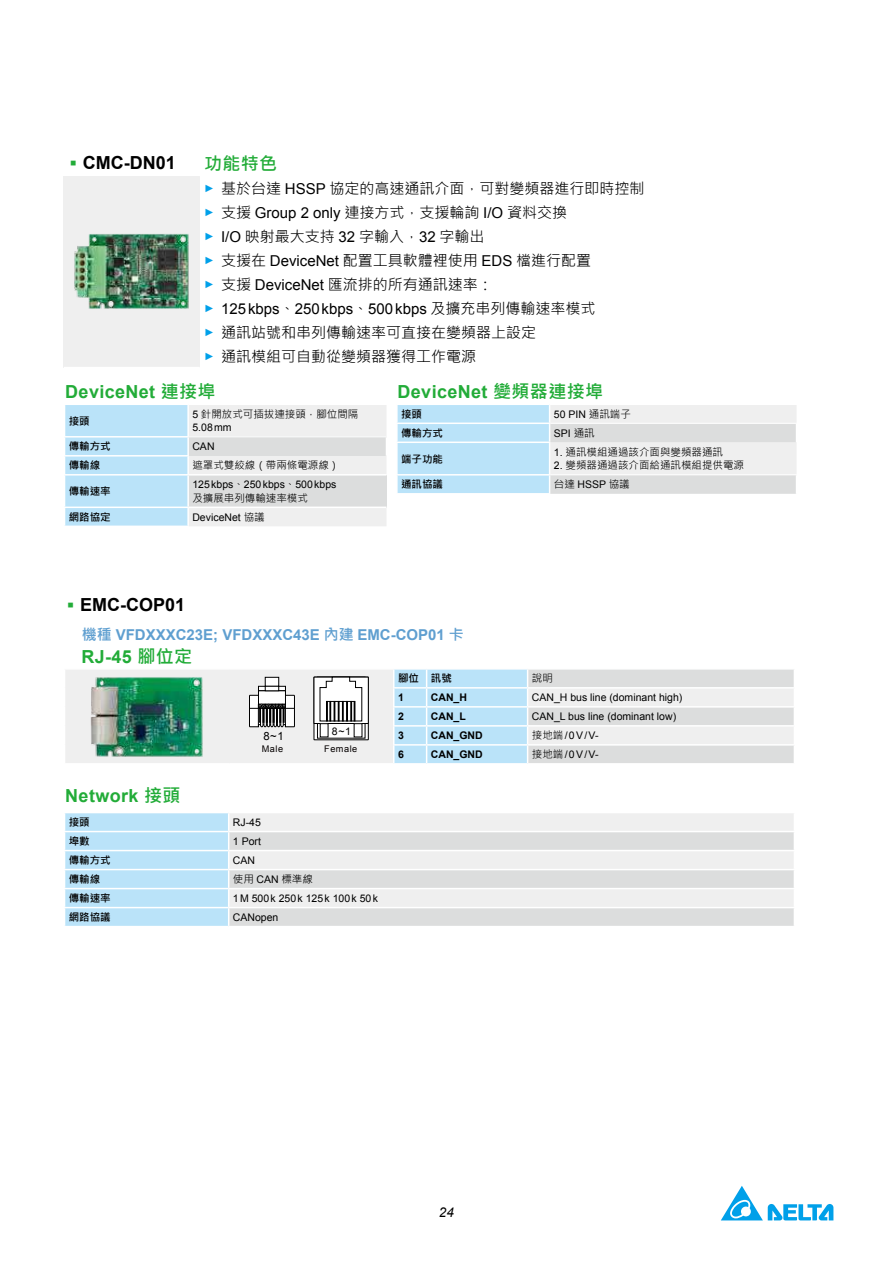
<style>
.page{position:relative;width:893px;height:1263px;background:#fff}
.page>*{position:absolute;margin:0;border:0;box-sizing:border-box;transform-origin:0 0}
.t1{font:700 18px "Arial";letter-spacing:.02em;color:#22ac38}
.t2{font:700 18px "Arial";color:#000}
.t3{font:700 18px "Microsoft Jheng Hei";color:#22ac38}
.t4{font:15px/24px "Microsoft Jheng Hei";color:#000}
.t5{font:15px "Arial";color:#000}
.t6{font:700 15px "Arial";color:#5f9fd0}
.t7{font:italic 13.5px "Arial";color:#000}
.t8{font:11.25px "Arial";color:#000}
.t9{font:10.5px "Arial";color:#000}
.t10{font:10.5px "Microsoft Jheng Hei";color:#000}
.t11{font:700 10.5px "Microsoft Jheng Hei";color:#000}
.t12{font:700 10.5px "Arial";color:#000}
.t13{font:9.15px "Arial";letter-spacing:.055em;color:#040000}
.s1{color:#22ac38}
.s2{font-family:"Arial";font-size:10.5px;color:#00a0e9}
.s3{font-family:"Arial"}
.s4{font-size:10.5px;color:#00a0e9}
.s5{font-family:"Microsoft Jheng Hei"}
</style>
<div class="page">
<svg style="left:65px;top:405px;width:322px;height:121px"></svg>
<svg style="left:397px;top:405px;width:399px;height:89px"></svg>
<hr style="left:396px;top:443px;width:2px;height:31px;background:#fff">
<hr style="left:549px;top:443px;width:1px;height:31px;background:#fff">
<hr style="left:396px;top:474px;width:154px;height:2px;background:#fff">
<div style="left:64px;top:176px;width:136px;height:192px;background:#efefef"></div>
<hr style="left:64px;top:367px;width:136px;height:1px;background:#fff">
<img style="left:74px;top:233px;width:115px;height:76px">
<div style="left:230px;top:813px;width:564px;height:18px;background:#efefef"></div>
<svg style="left:229px;top:832px;width:565px;height:94px;fill:#dcdddd"></svg>
<hr style="left:229px;top:850px;width:566px;height:1px;background:#fff">
<hr style="left:229px;top:869px;width:566px;height:1px;background:#fff">
<hr style="left:229px;top:888px;width:566px;height:1px;background:#fff">
<hr style="left:229px;top:907px;width:566px;height:1px;background:#fff">
<svg style="left:65px;top:813px;width:164px;height:113px;background:#bfe5f9"></svg>
<div style="left:65px;top:670px;width:328px;height:93px;background:#efefef"></div>
<svg style="left:394px;top:669px;width:400px;height:95px"></svg>
<img style="left:90px;top:674px;width:114px;height:84px">
<div style="left:258px;top:686px;width:28px;height:5px;border:1px solid #000"></div>
<div style="left:258px;top:691px;width:27px;height:13px;background:#fff"></div>
<svg style="left:249px;top:695px;width:46px;height:32px"></svg>
<div style="left:265px;top:677px;width:14px;height:9px;background:#fff"></div>
<div style="left:265px;top:677px;width:14px;height:9px;border:1px solid #000"></div>
<div style="left:265px;top:686px;width:14px;height:5px;background:#fff"></div>
<div style="left:265px;top:686px;width:14px;height:5px;border:1px solid #000"></div>
<div style="left:314px;top:677px;width:54px;height:63px;border:1px solid #000"></div>
<svg style="left:317px;top:677px;width:48px;height:61px"></svg>
<svg style="left:314px;top:677px;width:54px;height:46px"></svg>
<div style="left:314px;top:677px;width:54px;height:47px;border:1px solid #000"></div>
<div style="left:320px;top:723px;width:8px;height:14px;border:1px solid #000"></div>
<svg style="left:320px;top:677px;width:42px;height:44px"></svg>
<p class="t2" style="left:70px;top:151px;width:107px"><span class="s1">▪</span> CMC-DN01</p>
<p class="t3" style="left:204px;top:152px;width:75px">功能特色</p>
<p class="t4" style="left:204px;top:176px;width:442px"><span class="s2">►</span> 基於台達 <span class="s3">HSSP</span> 協定的高速通訊介面，可對變頻器進行即時控制<span class="s2">►</span> 支援 <span class="s3">Group 2 only</span> 連接方式，支援輪詢 <span class="s3">I/O</span> 資料交換<br><span class="s2">►</span> <span class="s3">I/O</span> 映射最大支持 <span class="s3">32</span> 字輸入，<span class="s3">32</span> 字輸出<br><span class="s2">►</span> 支援在 <span class="s3">DeviceNet</span> 配置工具軟體裡使用 <span class="s3">EDS</span> 檔進行配置<br><span class="s2">►</span> 支援 <span class="s3">DeviceNet</span> 匯流排的所有通訊速率：</p>
<p class="t5" style="left:204px;top:299px;width:393px"><span class="s4">►</span> 125 kbps<span class="s5">、</span>250 kbps<span class="s5">、</span>500 kbps <span class="s5">及擴充串列傳輸速率模式</span></p>
<p class="t4" style="left:204px;top:320px;width:334px"><span class="s2">►</span> 通訊站號和串列傳輸速率可直接在變頻器上設定<span class="s2">►</span> 通訊模組可自動從變頻器獲得工作電源</p>
<p class="t1" style="left:65px;top:380px;width:152px">DeviceNet <span class="s5">連接埠</span></p>
<p class="t11" style="left:69px;top:414px;width:22px">接頭</p>
<p class="t10" style="left:192px;top:407px;width:167px"><span class="s3">5</span> 針開放式可插拔連接頭，腳位間隔</p>
<p class="t9" style="left:192px;top:421px;width:41px">5.08 mm</p>
<p class="t11" style="left:69px;top:440px;width:43px">傳輸方式</p>
<p class="t9" style="left:192px;top:440px;width:24px">CAN</p>
<p class="t11" style="left:69px;top:459px;width:33px">傳輸線</p>
<p class="t10" style="left:192px;top:459px;width:148px">遮罩式雙絞線（帶兩條電源線）</p>
<p class="t11" style="left:69px;top:485px;width:43px">傳輸速率</p>
<p class="t9" style="left:192px;top:478px;width:146px">125 kbps<span class="s5">、</span>250 kbps<span class="s5">、</span>500 kbps</p>
<p class="t10" style="left:192px;top:491px;width:117px">及擴展串列傳輸速率模式</p>
<p class="t11" style="left:69px;top:510px;width:43px">網路協定</p>
<p class="t9" style="left:192px;top:510px;width:74px">DeviceNet <span class="s5">協議</span></p>
<p class="t1" style="left:398px;top:380px;width:207px">DeviceNet <span class="s5">變頻器連接埠</span></p>
<p class="t11" style="left:401px;top:407px;width:22px">接頭</p>
<p class="t9" style="left:554px;top:407px;width:79px">50 PIN <span class="s5">通訊端子</span></p>
<p class="t11" style="left:401px;top:426px;width:43px">傳輸方式</p>
<p class="t9" style="left:554px;top:426px;width:42px">SPI <span class="s5">通訊</span></p>
<p class="t11" style="left:401px;top:452px;width:43px">端子功能</p>
<p class="t10" style="left:554px;top:445px;width:171px"><span class="s3">1.</span> 通訊模組通過該介面與變頻器通訊</p>
<p class="t10" style="left:554px;top:459px;width:192px"><span class="s3">2.</span> 變頻器通過該介面給通訊模組提供電源</p>
<p class="t11" style="left:401px;top:478px;width:43px">通訊協議</p>
<p class="t10" style="left:554px;top:478px;width:77px">台達 <span class="s3">HSSP</span> 協議</p>
<p class="t2" style="left:67px;top:593px;width:119px"><span class="s1">▪</span> EMC-COP01</p>
<p class="t6" style="left:82px;top:625px;width:383px"><span class="s5">機種</span> VFDXXXC23E; VFDXXXC43E <span class="s5">內建</span> EMC-COP01 <span class="s5">卡</span></p>
<p class="t1" style="left:81px;top:644px;width:112px">RJ-45 <span class="s5">腳位定</span></p>
<p class="t8" style="left:263px;top:729px;width:22px">8~1</p>
<p class="t9" style="left:332px;top:724px;width:21px">8~1</p>
<p class="t13" style="left:262px;top:743px;width:23px">Male</p>
<p class="t13" style="left:324px;top:743px;width:35px">Female</p>
<p class="t1" style="left:65px;top:784px;width:117px">Network <span class="s5">接頭</span></p>
<p class="t11" style="left:69px;top:816px;width:22px">接頭</p>
<p class="t9" style="left:233px;top:815px;width:30px">RJ-45</p>
<p class="t11" style="left:69px;top:835px;width:22px">埠數</p>
<p class="t9" style="left:233px;top:834px;width:30px">1 Port</p>
<p class="t11" style="left:69px;top:854px;width:43px">傳輸方式</p>
<p class="t9" style="left:233px;top:853px;width:24px">CAN</p>
<p class="t11" style="left:69px;top:873px;width:33px">傳輸線</p>
<p class="t10" style="left:233px;top:873px;width:81px">使用 <span class="s3">CAN</span> 標準線</p>
<p class="t11" style="left:69px;top:892px;width:43px">傳輸速率</p>
<p class="t9" style="left:233px;top:892px;width:147px">1 M 500 k 250 k 125 k 100 k 50 k</p>
<p class="t11" style="left:69px;top:911px;width:43px">網路協議</p>
<p class="t9" style="left:233px;top:911px;width:47px">CANopen</p>
<p class="t11" style="left:398px;top:672px;width:55px">腳位 訊號</p>
<p class="t10" style="left:532px;top:672px;width:22px">說明</p>
<p class="t12" style="left:398px;top:691px;width:7px">1</p>
<p class="t12" style="left:431px;top:691px;width:38px">CAN_H</p>
<p class="t9" style="left:532px;top:691px;width:152px">CAN_H bus line (dominant high)</p>
<p class="t12" style="left:398px;top:710px;width:7px">2</p>
<p class="t12" style="left:431px;top:710px;width:36px">CAN_L</p>
<p class="t9" style="left:532px;top:710px;width:146px">CAN_L bus line (dominant low)</p>
<p class="t12" style="left:398px;top:729px;width:7px">3</p>
<p class="t12" style="left:431px;top:729px;width:53px">CAN_GND</p>
<p class="t9" style="left:532px;top:729px;width:68px"><span class="s5">接地端</span> / 0 V / V-</p>
<p class="t12" style="left:398px;top:748px;width:7px">6</p>
<p class="t12" style="left:431px;top:748px;width:53px">CAN_GND</p>
<p class="t9" style="left:532px;top:748px;width:68px"><span class="s5">接地端</span> / 0 V / V-</p>
<p class="t7" style="left:439px;top:1203px;width:17px">24</p>
</div>
